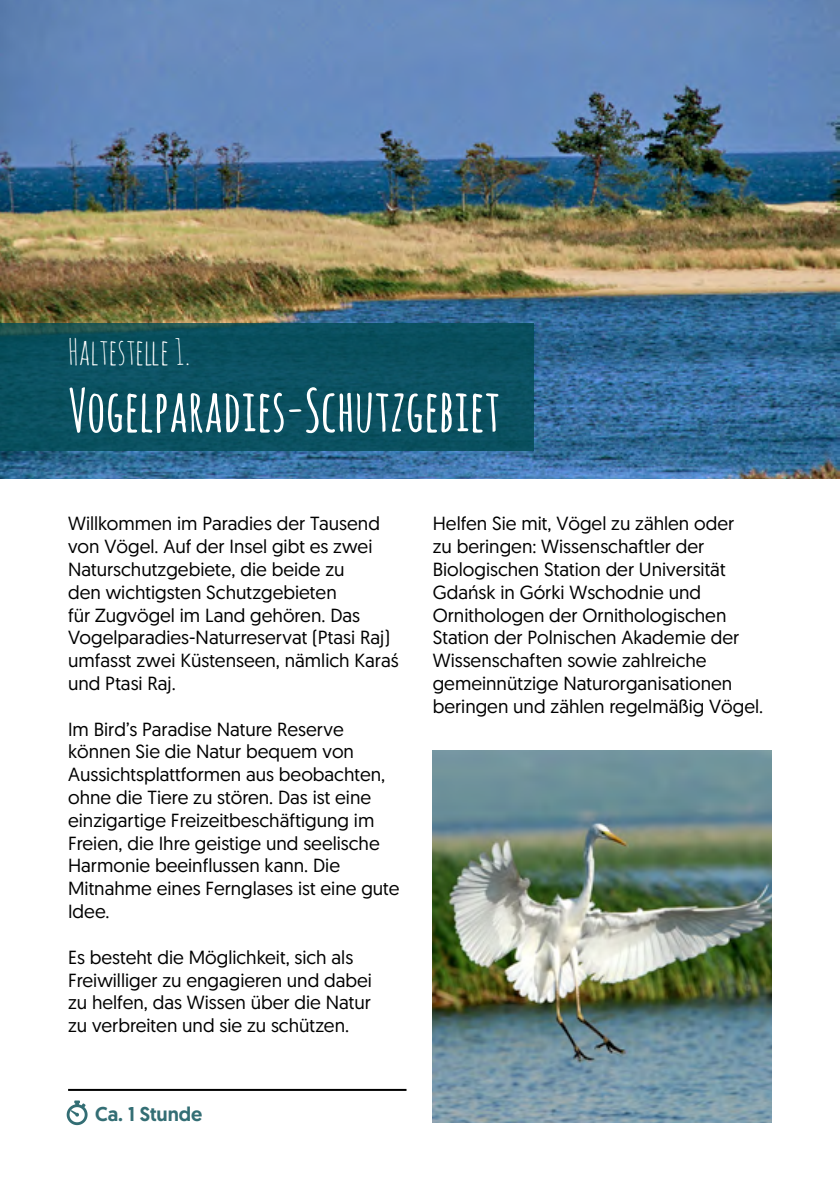
<style>
.page{position:relative;width:840px;height:1191px;background:#fff}
.page>*{position:absolute;margin:0;border:0;box-sizing:border-box;transform-origin:0 0}
.t1{font:700 58px "Amatic SC";color:#fff}
.t2{font:36px "Amatic SC";color:#fff}
.t3{font:500 20px "Geomanist";letter-spacing:-.005em;color:#004a52}
.t4{font:19px/22.8px "Geomanist";color:#000}
</style>
<div class="page">
<img style="left:0;top:0;width:839px;height:478px">
<div style="left:0;top:323px;width:533px;height:128px;background:#0a5060"></div>
<hr style="left:68px;top:1089px;width:338px;height:2px;background:#000">
<svg style="left:67px;top:1100px;width:20px;height:25px"></svg>
<img style="left:432px;top:750px;width:339px;height:373px">
<h2 class="t2" style="left:68px;top:328px;width:124px">Haltestelle 1.</h2>
<h1 class="t1" style="left:68px;top:369px;width:433px">Vogelparadies-Schutzgebiet</h1>
<p class="t4" style="left:68px;top:512px;width:332px">Willkommen im Paradies der Tausend von Vögel. Auf der Insel gibt es zwei Naturschutzgebiete, die beide zu<br>den wichtigsten Schutzgebieten<br>für Zugvögel im Land gehören. Das Vogelparadies-Naturreservat (Ptasi Raj) umfasst zwei Küstenseen, nämlich Karaś und Ptasi Raj.</p>
<p class="t4" style="left:68px;top:717px;width:333px">Im Bird’s Paradise Nature Reserve können Sie die Natur bequem von Aussichtsplattformen aus beobachten, ohne die Tiere zu stören. Das ist eine einzigartige Freizeitbeschäftigung im Freien, die Ihre geistige und seelische Harmonie beeinflussen kann. Die Mitnahme eines Fernglases ist eine gute Idee.</p>
<p class="t4" style="left:68px;top:945px;width:305px">Es besteht die Möglichkeit, sich als Freiwilliger zu engagieren und dabei zu helfen, das Wissen über die Natur zu verbreiten und sie zu schützen.</p>
<p class="t3" style="left:95px;top:1101px;width:109px">Ca. 1 Stunde</p>
<p class="t4" style="left:432px;top:512px;width:332px">Helfen Sie mit, Vögel zu zählen oder<br>zu beringen: Wissenschaftler der Biologischen Station der Universität Gdańsk in Górki Wschodnie und Ornithologen der Ornithologischen Station der Polnischen Akademie der Wissenschaften sowie zahlreiche gemeinnützige Naturorganisationen beringen und zählen regelmäßig Vögel.</p>
</div>
